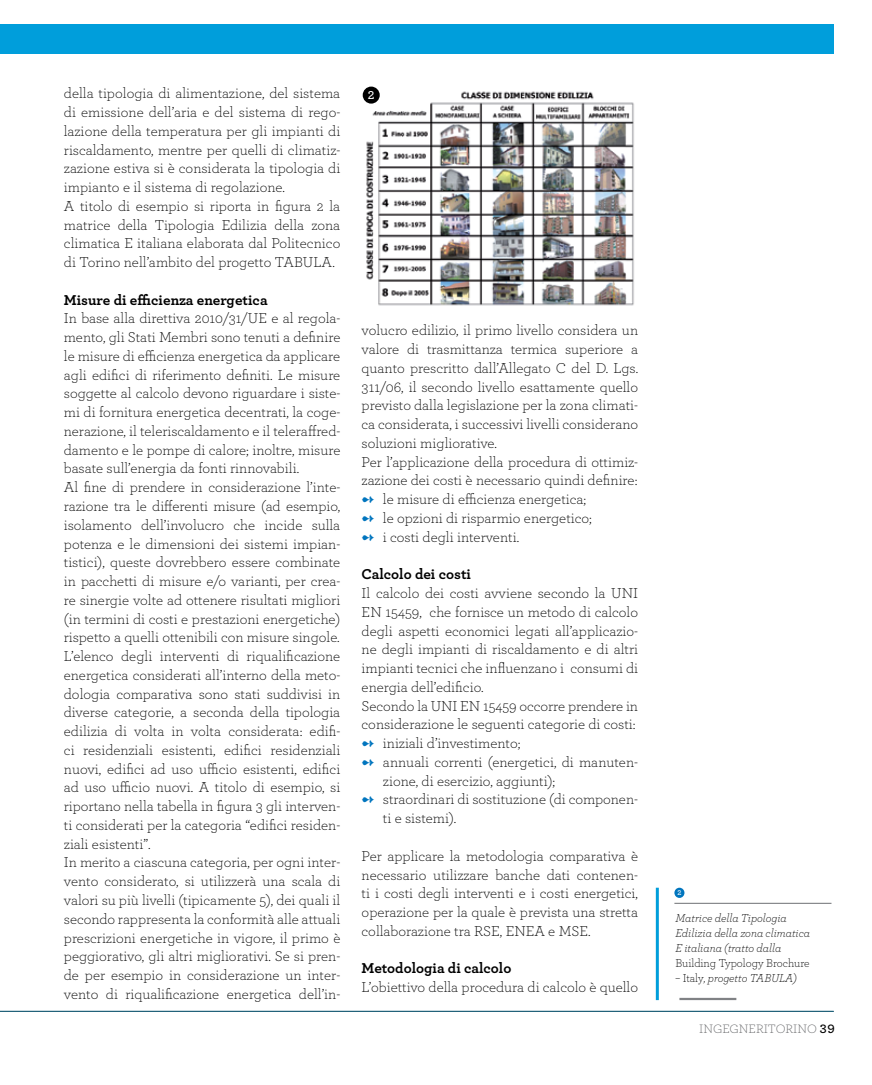
<style>
.page{position:relative;width:872px;height:1085px;background:#fff}
.page>*{position:absolute;margin:0;border:0;box-sizing:border-box;transform-origin:0 0}
.t1{font:300 15px/18.8px "Archer";color:#000}
.t2{font:700 15px "Archer";color:#000}
.t3{font:300 12.75px "Archer";color:#636466}
.t4{font:italic 300 12px/15px "Archer";letter-spacing:-.005em;color:#000}
.t5{font:300 12px "Archer";letter-spacing:-.005em;color:#000}
.t6{font:600 12px "Archer";color:#fff}
.t7{font:600 7.2px "Archer";color:#fff}
.s1{color:#0075be}
.s2{font-style:normal}
.s3{font-weight:600;color:#000}
</style>
<div class="page">
<hr style="left:0;top:1010px;width:833px;height:1px;background:#1f6079">
<div style="left:0;top:24px;width:833px;height:30px;background:#009edb"></div>
<img style="left:364px;top:86px;width:270px;height:220px">
<div style="left:363px;top:87px;width:17px;height:17px;background:#000;border-radius:50%"></div>
<hr style="left:656px;top:887px;width:3px;height:112px;background:#009edb">
<hr style="left:674px;top:902px;width:157px;height:1px;background:#808285">
<div style="left:674px;top:887px;width:10px;height:10px;background:#0075be;border-radius:50%"></div>
<hr style="left:679px;top:997px;width:57px;height:2px;background:#808285">
<p class="t1" style="left:64px;top:83px;width:278px">della tipologia di alimentazione, del sistema di emissione dell’aria e del sistema di rego&shy;lazione della temperatura per gli impianti di riscaldamento, mentre per quelli di climatiz&shy;zazione estiva si è considerata la tipologia di impianto e il sistema di regolazione.<br>A titolo di esempio si riporta in figura 2 la matrice della Tipologia Edilizia della zona climatica E italiana elaborata dal Politecnico di Torino nell’ambito del progetto TABULA.</p>
<p class="t2" style="left:64px;top:288px;width:205px">Misure di efficienza energetica</p>
<p class="t1" style="left:64px;top:308px;width:278px">In base alla direttiva 2010/31/UE e al regola&shy;mento, gli Stati Membri sono tenuti a definire le misure di efficienza energetica da applicare agli edifici di riferimento definiti. Le misure soggette al calcolo devono riguardare i siste&shy;mi di fornitura energetica decentrati, la coge&shy;nerazione, il teleriscaldamento e il teleraffred&shy;damento e le pompe di calore; inoltre, misure basate sull’energia da fonti rinnovabili.<br>Al fine di prendere in considerazione l’inte&shy;razione tra le differenti misure (ad esempio, isolamento dell’involucro che incide sulla potenza e le dimensioni dei sistemi impian&shy;tistici), queste dovrebbero essere combinate in pacchetti di misure e/o varianti, per crea&shy;re sinergie volte ad ottenere risultati migliori (in termini di costi e prestazioni energetiche) rispetto a quelli ottenibili con misure singole.<br>L’elenco degli interventi di riqualificazione energetica considerati all’interno della meto&shy;dologia comparativa sono stati suddivisi in diverse categorie, a seconda della tipologia edilizia di volta in volta considerata: edifi&shy;ci residenziali esistenti, edifici residenziali nuovi, edifici ad uso ufficio esistenti, edifici ad uso ufficio nuovi. A titolo di esempio, si riportano nella tabella in figura 3 gli interven&shy;ti considerati per la categoria “edifici residen&shy;ziali esistenti”.<br>In merito a ciascuna categoria, per ogni inter&shy;vento considerato, si utilizzerà una scala di valori su più livelli (tipicamente 5), dei quali il secondo rappresenta la conformità alle attuali prescrizioni energetiche in vigore, il primo è peggiorativo, gli altri migliorativi. Se si pren&shy;de per esempio in considerazione un inter&shy;vento di riqualificazione energetica dell’in-</p>
<p class="t6" style="left:368px;top:86px;width:8px">2</p>
<p class="t1" style="left:362px;top:320px;width:278px">volucro edilizio, il primo livello considera un valore di trasmittanza termica superiore a quanto prescritto dall’Allegato C del D. Lgs.<br>311/06, il secondo livello esattamente quello previsto dalla legislazione per la zona climati&shy;ca considerata, i successivi livelli considerano soluzioni migliorative.<br>Per l’applicazione della procedura di ottimiz&shy;zazione dei costi è necessario quindi definire: <span class="s1">➻</span> le misure di efficienza energetica;<br><span class="s1">➻</span> le opzioni di risparmio energetico;<br><span class="s1">➻</span> i costi degli interventi.</p>
<p class="t2" style="left:362px;top:562px;width:111px">Calcolo dei costi</p>
<p class="t1" style="left:362px;top:583px;width:276px">Il calcolo dei costi avviene secondo la UNI</p>
<p class="t1" style="left:362px;top:601px;width:278px">EN 15459, che fornisce un metodo di calcolo</p>
<p class="t1" style="left:362px;top:620px;width:278px">degli aspetti economici legati all’applicazio-</p>
<p class="t1" style="left:362px;top:639px;width:278px">ne degli impianti di riscaldamento e di altri</p>
<p class="t1" style="left:362px;top:658px;width:278px">impianti tecnici che influenzano i consumi di</p>
<p class="t1" style="left:362px;top:676px;width:123px">energia dell’edificio.</p>
<p class="t1" style="left:362px;top:695px;width:278px">Secondo la UNI EN 15459 occorre prendere in</p>
<p class="t1" style="left:362px;top:714px;width:275px">considerazione le seguenti categorie di costi:</p>
<p class="t1" style="left:362px;top:733px;width:160px"><span class="s1">➻</span> iniziali d’investimento;</p>
<p class="t1" style="left:362px;top:751px;width:278px"><span class="s1">➻</span> annuali correnti (energetici, di manuten-</p>
<p class="t1" style="left:383px;top:770px;width:174px">zione, di esercizio, aggiunti);</p>
<p class="t1" style="left:362px;top:789px;width:278px"><span class="s1">➻</span> straordinari di sostituzione (di componen-</p>
<p class="t1" style="left:383px;top:808px;width:75px">ti e sistemi).</p>
<p class="t1" style="left:362px;top:845px;width:278px;text-align:justify">Per applicare la metodologia comparativa è necessario utilizzare banche dati contenen&shy;ti i costi degli interventi e i costi energetici, operazione per la quale è prevista una stretta collaborazione tra RSE, ENEA e MSE.</p>
<p class="t2" style="left:362px;top:956px;width:151px">Metodologia di calcolo</p>
<p class="t1" style="left:362px;top:976px;width:278px">L’obiettivo della procedura di calcolo è quello</p>
<p class="t7" style="left:677px;top:887px;width:5px">2</p>
<p class="t4" style="left:675px;top:909px;width:136px">Matrice della Tipologia<br>Edilizia della zona climatica<br>E italiana (tratto dalla</p>
<p class="t5" style="left:675px;top:955px;width:136px">Building Typology Brochure</p>
<p class="t4" style="left:675px;top:969px;width:123px"><span class="s2">– Italy</span>, progetto TABULA)</p>
<p class="t3" style="left:699px;top:1020px;width:14px">ingegner</p>
<p class="t3" style="left:763px;top:1020px;width:14px">itor</p>
<p class="t3" style="left:793px;top:1020px;width:43px">ino <span class="s3">39</span></p>
</div>
